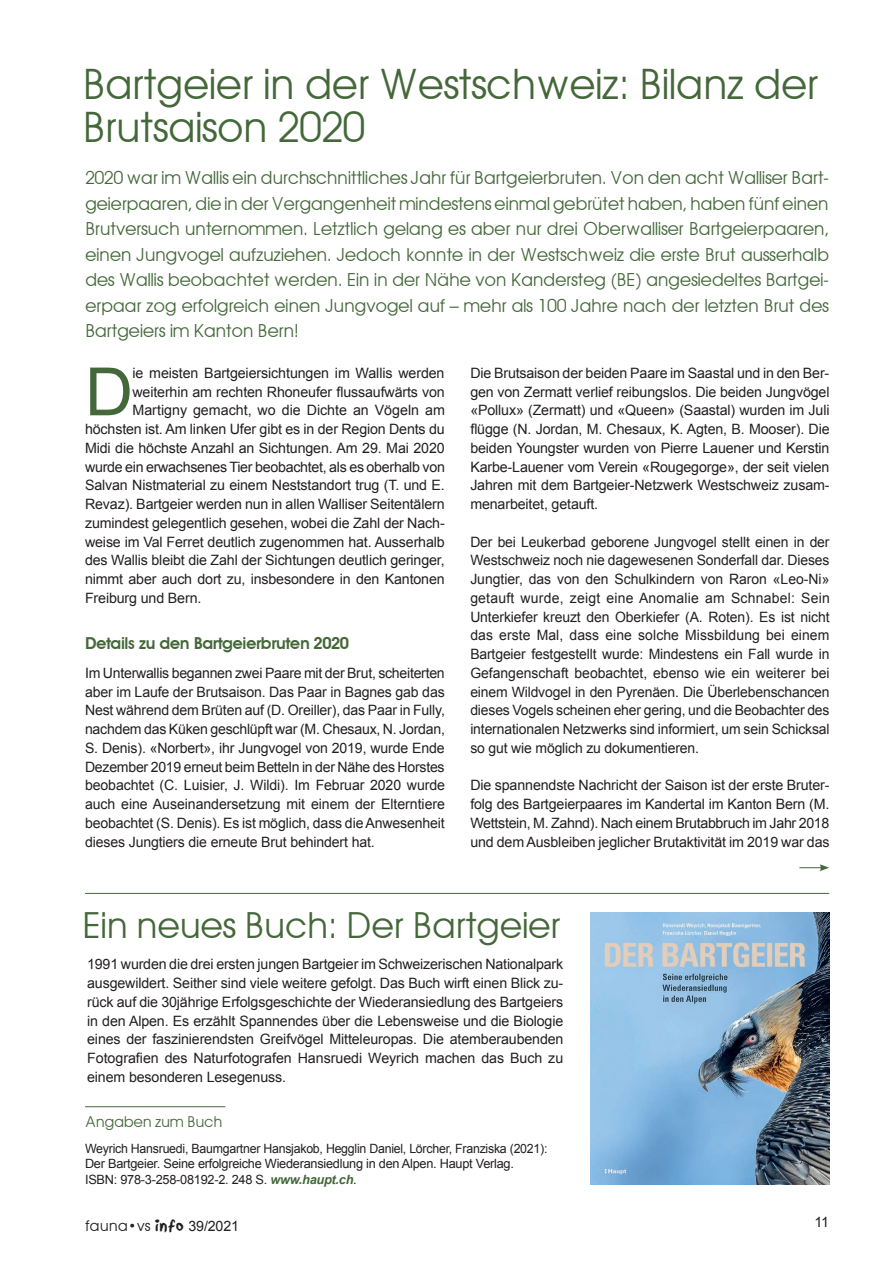
<style>
.page{position:relative;width:893px;height:1263px;background:#fff}
.page>*{position:absolute;margin:0;border:0;box-sizing:border-box;transform-origin:0 0}
.t1{font:66.6px "Arial";color:#44683a}
.t2{font:42px/43.5px "Avant Garde";letter-spacing:-.03em;color:#44683a}
.t3{font:36px "Avant Garde";letter-spacing:-.03em;color:#44683a}
.t4{font:18px/25.5px "Avant Garde";letter-spacing:-.03em;color:#44683a;text-align:justify}
.t5{font:600 16.5px "Avant Garde";letter-spacing:-.03em;color:#44683a}
.t6{font:15px "Avant Garde";letter-spacing:-.01em;color:#231f20}
.t7{font:15px "Avant Garde";letter-spacing:-.03em;color:#44683a}
.t8{font:14.25px/18.8px "Arial";letter-spacing:-.01em;color:#231f20;text-align:justify}
.t9{font:12.75px/15.8px "Arial";letter-spacing:-.02em;color:#231f20}
.s1{font-weight:700;font-style:italic;color:#44683a}
.s2{font-family:"Sand";font-size:14.25px}
.s3{font-family:"Arial";font-size:14.25px}
</style>
<div class="page">
<img style="left:591px;top:913px;width:238px;height:271px">
<hr style="left:85px;top:1106px;width:140px;height:1px;background:#44683a">
<hr style="left:85px;top:893px;width:744px;height:1px;background:#44683a">
<svg style="left:799px;top:864px;width:30px;height:7px"></svg>
<h2 class="t2" style="left:82px;top:62px;width:739px">Bartgeier in der Westschweiz: Bilanz der<br>Brutsaison 2020</h2>
<p class="t4" style="left:85px;top:165px;width:746px">2020 war im Wallis ein durchschnittliches Jahr für Bartgeierbruten. Von den acht Walliser Bart&shy;geierpaaren, die in der Vergangenheit mindestens einmal gebrütet haben, haben fünf einen Brutversuch unternommen. Letztlich gelang es aber nur drei Oberwalliser Bartgeierpaaren, einen Jungvogel aufzuziehen. Jedoch konnte in der Westschweiz die erste Brut ausserhalb des Wallis beobachtet werden. Ein in der Nähe von Kandersteg (BE) angesiedeltes Bartgei&shy;erpaar zog erfolgreich einen Jungvogel auf – mehr als 100 Jahre nach der letzten Brut des Bartgeiers im Kanton Bern!</p>
<p class="t8" style="left:470px;top:364px;width:361px">Die Brutsaison der beiden Paare im Saastal und in den Ber&shy;gen von Zermatt verlief reibungslos. Die beiden Jungvögel «Pollux» (Zermatt) und «Queen» (Saastal) wurden im Juli flügge (N. Jordan, M. Chesaux, K. Agten, B. Mooser). Die beiden Youngster wurden von Pierre Lauener und Kerstin Karbe-Lauener vom Verein «Rougegorge», der seit vielen Jahren mit dem Bartgeier-Netzwerk Westschweiz zusam&shy;menarbeitet, getauft.</p>
<p class="t8" style="left:470px;top:532px;width:361px">Der bei Leukerbad geborene Jungvogel stellt einen in der Westschweiz noch nie dagewesenen Sonderfall dar. Dieses Jungtier, das von den Schulkindern von Raron «Leo-Ni» getauft wurde, zeigt eine Anomalie am Schnabel: Sein Unterkiefer kreuzt den Oberkiefer (A. Roten). Es ist nicht das erste Mal, dass eine solche Missbildung bei einem Bartgeier festgestellt wurde: Mindestens ein Fall wurde in Gefangenschaft beobachtet, ebenso wie ein weiterer bei einem Wildvogel in den Pyrenäen. Die Überlebenschancen dieses Vogels scheinen eher gering, und die Beobachter des internationalen Netzwerks sind informiert, um sein Schicksal so gut wie möglich zu dokumentieren.</p>
<p class="t8" style="left:470px;top:776px;width:361px">Die spannendste Nachricht der Saison ist der erste Bruter&shy;folg des Bartgeierpaares im Kandertal im Kanton Bern (M.<br>Wettstein, M. Zahnd). Nach einem Brutabbruch im Jahr 2018 und dem Ausbleiben jeglicher Brutaktivität im 2019 war das</p>
<h1 class="t1" style="left:85px;top:348px;width:50px">D</h1>
<p class="t8" style="left:132px;top:364px;width:314px">ie meisten Bartgeiersichtungen im Wallis werden</p>
<p class="t8" style="left:132px;top:382px;width:314px">weiterhin am rechten Rhoneufer flussaufwärts von</p>
<p class="t8" style="left:132px;top:401px;width:314px">Martigny gemacht, wo die Dichte an Vögeln am</p>
<p class="t8" style="left:85px;top:420px;width:361px">höchsten ist. Am linken Ufer gibt es in der Region Dents du</p>
<p class="t8" style="left:85px;top:439px;width:361px">Midi die höchste Anzahl an Sichtungen. Am 29. Mai 2020</p>
<p class="t8" style="left:85px;top:457px;width:361px">wurde ein erwachsenes Tier beobachtet, als es oberhalb von</p>
<p class="t8" style="left:85px;top:476px;width:361px">Salvan Nistmaterial zu einem Neststandort trug (T. und E.</p>
<p class="t8" style="left:85px;top:495px;width:361px">Revaz). Bartgeier werden nun in allen Walliser Seitentälern</p>
<p class="t8" style="left:85px;top:514px;width:361px">zumindest gelegentlich gesehen, wobei die Zahl der Nach-</p>
<p class="t8" style="left:85px;top:532px;width:361px">weise im Val Ferret deutlich zugenommen hat. Ausserhalb</p>
<p class="t8" style="left:85px;top:551px;width:361px">des Wallis bleibt die Zahl der Sichtungen deutlich geringer,</p>
<p class="t8" style="left:85px;top:570px;width:361px">nimmt aber auch dort zu, insbesondere in den Kantonen</p>
<p class="t8" style="left:85px;top:589px;width:118px">Freiburg und Bern.</p>
<p class="t5" style="left:85px;top:633px;width:266px">Details zu den Bartgeierbruten 2020</p>
<p class="t8" style="left:85px;top:664px;width:361px">Im Unterwallis begannen zwei Paare mit der Brut, scheiterten aber im Laufe der Brutsaison. Das Paar in Bagnes gab das Nest während dem Brüten auf (D. Oreiller), das Paar in Fully, nachdem das Küken geschlüpft war (M. Chesaux, N. Jordan, S. Denis). «Norbert», ihr Jungvogel von 2019, wurde Ende Dezember 2019 erneut beim Betteln in der Nähe des Horstes beobachtet (C. Luisier, J. Wildi). Im Februar 2020 wurde auch eine Auseinandersetzung mit einem der Elterntiere beobachtet (S. Denis). Es ist möglich, dass die Anwesenheit dieses Jungtiers die erneute Brut behindert hat.</p>
<h3 class="t3" style="left:82px;top:903px;width:480px">Ein neues Buch: Der Bartgeier</h3>
<p class="t8" style="left:87px;top:955px;width:478px">1991 wurden die drei ersten jungen Bartgeier im Schweizerischen Nationalpark ausgewildert. Seither sind viele weitere gefolgt. Das Buch wirft einen Blick zu&shy;rück auf die 30jährige Erfolgsgeschichte der Wiederansiedlung des Bartgeiers in den Alpen. Es erzählt Spannendes über die Lebensweise und die Biologie eines der faszinierendsten Greifvögel Mitteleuropas. Die atemberaubenden Fotografien des Naturfotografen Hansruedi Weyrich machen das Buch zu einem besonderen Lesegenuss.</p>
<p class="t7" style="left:85px;top:1113px;width:139px">Angaben zum Buch</p>
<p class="t9" style="left:85px;top:1140px;width:464px">Weyrich Hansruedi, Baumgartner Hansjakob, Hegglin Daniel, Lörcher, Franziska (2021):<br>Der Bartgeier. Seine erfolgreiche Wiederansiedlung in den Alpen. Haupt Verlag.<br>ISBN: 978-3-258-08192-2. 248 S. <span class="s1">www.haupt.ch</span>.</p>
<p class="t6" style="left:85px;top:1216px;width:156px">fauna•vs <span class="s2">info</span> <span class="s3">39/2021</span></p>
<p class="t8" style="left:815px;top:1212px;width:16px">11</p>
</div>
